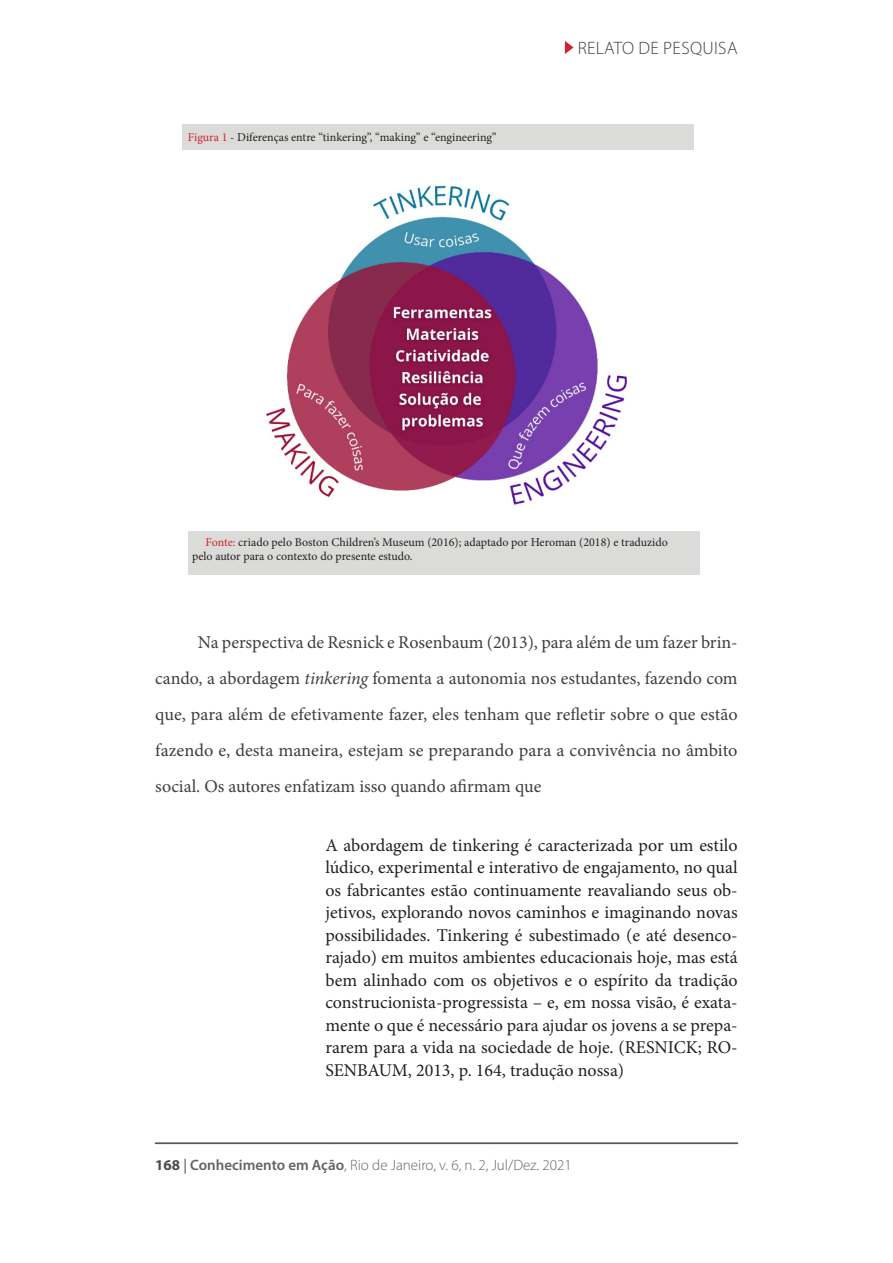
<style>
.page{position:relative;width:893px;height:1263px;background:#fff}
.page>*{position:absolute;margin:0;border:0;box-sizing:border-box;transform-origin:0 0}
.t1{font:18px/22.5px "Minion Pro";color:#231f20;text-align:justify}
.Corpo_de_texto_com_r{font:18px/36px "Minion Pro";letter-spacing:-.005em;color:#3e3e3f;text-align:justify}
.t2{font:300 18px "Myriad Pro";letter-spacing:.02em;color:#3e3e3f}
.t3{font:300 15px "Myriad Pro";color:#636366}
.TÍTULO_Figura_gráfic{font:12px/14.4px "Minion Pro";color:#231f20}
.s1{color:#d1232a}
.s2{font-style:italic}
.s3{font-weight:700;color:#4b4c4d}
.s4{font-weight:400;color:#4b4c4d}
.s5{font-weight:600}
</style>
<div class="page">
<svg style="left:155px;top:1143px;width:583px;height:1px"></svg>
<svg style="left:565px;top:41px;width:9px;height:13px"></svg>
<img style="left:266px;top:185px;width:362px;height:320px">
<div style="left:183px;top:124px;width:511px;height:26px;background:#dbdcda"></div>
<div style="left:188px;top:531px;width:511px;height:44px;background:#dbdcda"></div>
<p class="TÍTULO_Figura_gráfic" style="left:188px;top:130px;width:310px"><span class="s1">Figura 1</span> - Diferenças entre “tinkering”, “making” e “engineering”</p>
<p class="t2" style="left:578px;top:37px;width:161px">RELATO DE PESQUISA</p>
<p class="TÍTULO_Figura_gráfic" style="left:192px;top:535px;width:477px;text-indent:14px"><span class="s1">Fonte:</span> criado pelo Boston Children’s Museum (2016); adaptado por Heroman (2018) e traduzido pelo autor para o contexto do presente estudo.</p>
<p class="Corpo_de_texto_com_r" style="left:155px;top:624px;width:584px;text-indent:43px">Na perspectiva de Resnick e Rosenbaum (2013), para além de um fazer brin&shy;cando, a abordagem <span class="s2">tinkering</span> fomenta a autonomia nos estudantes, fazendo com que, para além de efetivamente fazer, eles tenham que refletir sobre o que estão fazendo e, desta maneira, estejam se preparando para a convivência no âmbito social. Os autores enfatizam isso quando afirmam que</p>
<p class="t1" style="left:325px;top:834px;width:414px">A abordagem de tinkering é caracterizada por um estilo lúdico, experimental e interativo de engajamento, no qual os fabricantes estão continuamente reavaliando seus ob&shy;jetivos, explorando novos caminhos e imaginando novas possibilidades. Tinkering é subestimado (e até desenco&shy;rajado) em muitos ambientes educacionais hoje, mas está bem alinhado com os objetivos e o espírito da tradição construcionista-progressista – e, em nossa visão, é exata&shy;mente o que é necessário para ajudar os jovens a se prepa&shy;rarem para a vida na sociedade de hoje. (RESNICK; RO-SENBAUM, 2013, p. 164, tradução nossa)</p>
<p class="t3" style="left:155px;top:1156px;width:418px"><span class="s3">168</span> <span class="s4">|</span> <span class="s5">Conhecimento em Ação</span>, Rio de Janeiro, v. 6, n. 2, Jul/Dez. 2021</p>
</div>
